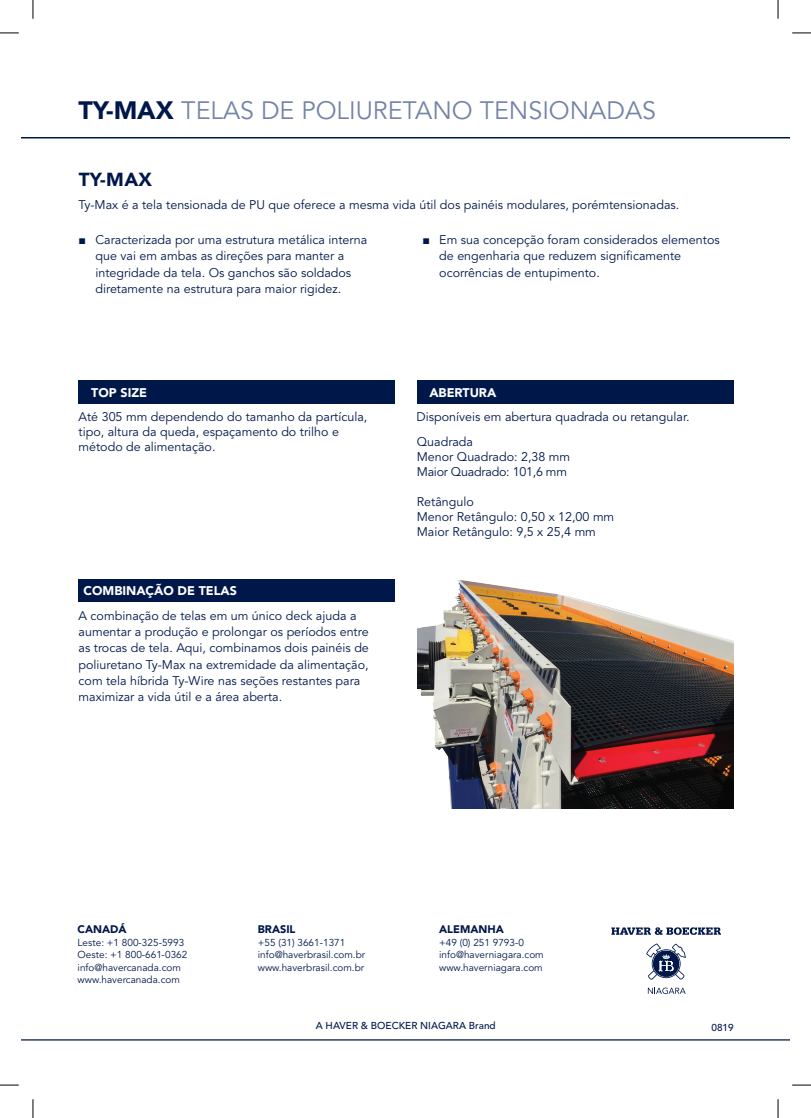
<style>
.page{position:relative;width:811px;height:1118px;background:#fff}
.page>*{position:absolute;margin:0;border:0;box-sizing:border-box;transform-origin:0 0}
.t1{font:25px "Avenir LT Std";color:#7583a7}
.t2{font:900 18.75px "Avenir LT Std";color:#00174a}
.Paragraph_Style_1{font:12.5px/16.2px "Avenir LT Std";color:#00174a}
.t3{font:900 12.5px "Avenir LT Std";color:#fff}
.Paragraph_Style_1-2{font:12.5px "Avenir LT Std";letter-spacing:-.02em;color:#00174a}
.t4{font:900 11px "Avenir LT Std";color:#00174a}
.t5{font:10px/12.5px "Avenir LT Std";color:#00174a}
.t6{font:500 10px "Avenir LT Std";color:#00174a}
.s1{font-weight:900;color:#00174a}
.s2{font-family:"Times New Roman"}
</style>
<div class="page">
<hr style="left:22px;top:1039px;width:766px;height:1px;background:#00174a">
<svg style="left:646px;top:943px;width:39px;height:37px"></svg>
<svg style="left:611px;top:927px;width:109px;height:8px"></svg>
<svg style="left:647px;top:988px;width:38px;height:6px"></svg>
<hr style="left:22px;top:137px;width:766px;height:1px;background:#00174a">
<img style="left:417px;top:580px;width:315px;height:228px">
<div style="left:78px;top:579px;width:316px;height:23px;background:#00174a"></div>
<div style="left:78px;top:380px;width:316px;height:24px;background:#00174a"></div>
<div style="left:416px;top:380px;width:317px;height:24px;background:#00174a"></div>
<svg style="left:0;top:32px;width:19px;height:2px"></svg>
<svg style="left:792px;top:32px;width:18px;height:2px"></svg>
<svg style="left:0;top:1084px;width:19px;height:2px"></svg>
<svg style="left:792px;top:1084px;width:18px;height:2px"></svg>
<svg style="left:32px;top:0;width:2px;height:19px"></svg>
<svg style="left:32px;top:1099px;width:2px;height:19px"></svg>
<svg style="left:777px;top:0;width:1px;height:19px"></svg>
<svg style="left:777px;top:1099px;width:1px;height:19px"></svg>
<p class="t1" style="left:78px;top:96px;width:579px"><span class="s1">TY-MAX</span> TELAS DE POLIURETANO TENSIONADAS</p>
<p class="t2" style="left:79px;top:168px;width:75px">TY-MAX</p>
<p class="Paragraph_Style_1" style="left:79px;top:197px;width:602px">Ty-Max é a tela tensionada de PU que oferece a mesma vida útil dos painéis modulares, porémtensionadas.</p>
<p class="Paragraph_Style_1" style="left:95px;top:232px;width:273px;text-indent:-17px"><span class="s2">■</span> Caracterizada por uma estrutura metálica interna que vai em ambas as direções para manter a integridade da tela. Os ganchos são soldados diretamente na estrutura para maior rigidez.</p>
<p class="Paragraph_Style_1" style="left:439px;top:232px;width:282px;text-indent:-17px"><span class="s2">■</span> Em sua concepção foram considerados elementos de engenharia que reduzem significamente ocorrências de entupimento.</p>
<p class="t3" style="left:91px;top:385px;width:57px">TOP SIZE</p>
<p class="Paragraph_Style_1" style="left:78px;top:410px;width:290px;line-height:15px">Até 305 mm dependendo do tamanho da partícula, tipo, altura da queda, espaçamento do trilho e</p>
<p class="Paragraph_Style_1" style="left:78px;top:439px;width:138px">método de alimentação.</p>
<p class="t3" style="left:83px;top:583px;width:155px">COMBINAÇÃO DE TELAS</p>
<p class="Paragraph_Style_1" style="left:78px;top:608px;width:292px">A combinação de telas em um único deck ajuda a aumentar a produção e prolongar os períodos entre as trocas de tela. Aqui, combinamos dois painéis de poliuretano Ty-Max na extremidade da alimentação, com tela híbrida Ty-Wire nas seções restantes para maximizar a vida útil e a área aberta.</p>
<p class="t3" style="left:429px;top:385px;width:68px">ABERTURA</p>
<p class="Paragraph_Style_1" style="left:416px;top:409px;width:274px">Disponíveis em abertura quadrada ou retangular.</p>
<p class="Paragraph_Style_1" style="left:416px;top:434px;width:58px">Quadrada</p>
<p class="Paragraph_Style_1" style="left:416px;top:449px;width:155px">Menor Quadrado: 2,38 mm</p>
<p class="Paragraph_Style_1-2" style="left:416px;top:464px;width:152px">Maior Quadrado: 101,6 mm</p>
<p class="Paragraph_Style_1" style="left:416px;top:494px;width:58px">Retângulo</p>
<p class="Paragraph_Style_1" style="left:416px;top:509px;width:199px">Menor Retângulo: 0,50 x 12,00 mm</p>
<p class="Paragraph_Style_1" style="left:416px;top:524px;width:180px">Maior Retângulo: 9,5 x 25,4 mm</p>
<p class="t4" style="left:78px;top:923px;width:51px">CANADÁ</p>
<p class="t5" style="left:78px;top:936px;width:111px">Leste: +1 800-325-5993<br>Oeste: +1 800-661-0362 info@havercanada.com www.havercanada.com</p>
<p class="t4" style="left:258px;top:923px;width:39px">BRASIL</p>
<p class="t5" style="left:258px;top:936px;width:109px">+55 (31) 3661-1371 info@haverbrasil.com.br www.haverbrasil.com.br</p>
<p class="t4" style="left:439px;top:923px;width:66px">ALEMANHA</p>
<p class="t5" style="left:439px;top:936px;width:106px">+49 (0) 251 9793-0 info@haverniagara.com www.haverniagara.com</p>
<p class="t6" style="left:315px;top:1020px;width:181px">A HAVER &amp; BOECKER NIAGARA Brand</p>
<p class="t6" style="left:711px;top:1021px;width:24px">0819</p>
</div>
